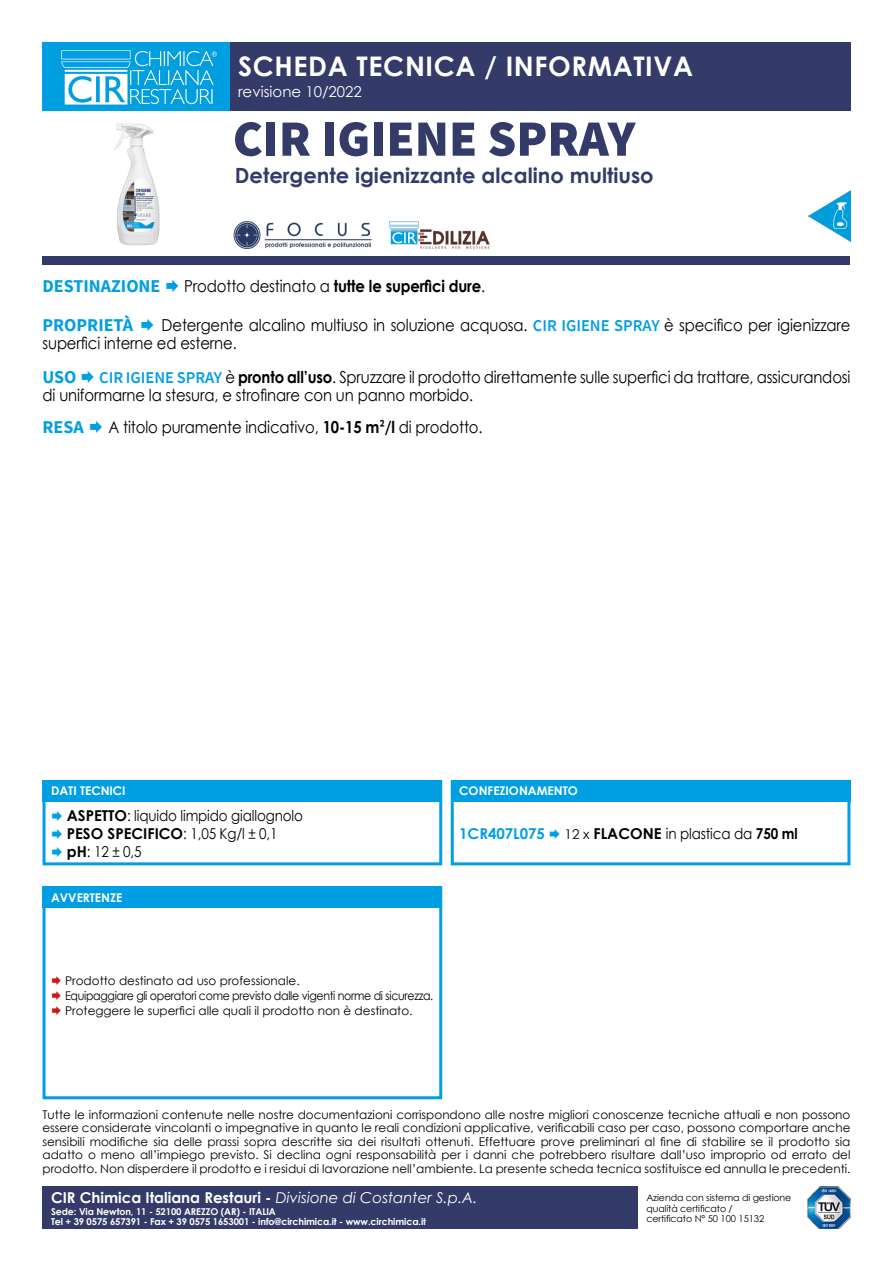
<style>
.page{position:relative;width:893px;height:1263px;background:#fff}
.page>*{position:absolute;margin:0;border:0;box-sizing:border-box;transform-origin:0 0}
.t1{font:900 51px "Source Sans Pro";color:#353b68}
.t2{font:700 27px "Century Gothic";letter-spacing:.025em;color:#fff}
.t3{font:700 21px "Century Gothic";color:#353b68}
.t4{font:700 18px "Source Sans Pro";color:#009fe3}
.t5{font:16.5px/18px "Century Gothic";letter-spacing:-.01em;color:#000;scale:.9 1}
.t6{font:700 16.5px "Century Gothic";letter-spacing:-.01em;color:#000;scale:.9 1}
.t7{font:700 15px "Century Gothic";color:#000}
.t8{font:700 15px "Century Gothic";color:#fff}
.t9{font:15px "Century Gothic";letter-spacing:-.01em;color:#000;scale:.9 1}
.t10{font:15px "Century Gothic";color:#fff}
.t11{font:700 15px "Century Gothic";color:#009fe3}
.t12{font:12px/13.5px "Century Gothic";color:#000;text-align:justify}
.t13{font:12px "Century Gothic";letter-spacing:-.03em;color:#000;scale:.92 1}
.t14{font:700 12px "Century Gothic";color:#fff}
.t15{font:700 9.45px "Century Gothic";letter-spacing:-.01em;color:#fff}
.t16{font:9.45px "Century Gothic";letter-spacing:-.01em;color:#000}
.s1{font-weight:400}
.s2{font-family:"Source Sans Pro";font-weight:600;color:#009fe3}
.s3{font-weight:700}
.s4{font-family:"Source Sans Pro";font-weight:600}
.s5{font-weight:400;font-size:13.5px}
.s6{font-weight:400;font-style:italic}
</style>
<div class="page">
<img style="left:114px;top:123px;width:46px;height:122px">
<div style="left:230px;top:43px;width:620px;height:68px;background:#353b68"></div>
<div style="left:43px;top:256px;width:807px;height:9px;background:#353b68"></div>
<div style="left:43px;top:780px;width:399px;height:85px;border:3px solid #009fe3"></div>
<div style="left:43px;top:780px;width:399px;height:21px;background:#009fe3"></div>
<div style="left:451px;top:780px;width:399px;height:85px;border:3px solid #009fe3"></div>
<div style="left:451px;top:780px;width:399px;height:21px;background:#009fe3"></div>
<div style="left:43px;top:887px;width:399px;height:212px;border:3px solid #009fe3"></div>
<div style="left:43px;top:887px;width:399px;height:21px;background:#009fe3"></div>
<div style="left:43px;top:43px;width:187px;height:68px;background:#009fe3"></div>
<img style="left:61px;top:50px;width:156px;height:55px">
<img style="left:233px;top:221px;width:139px;height:28px">
<img style="left:389px;top:221px;width:101px;height:28px">
<img style="left:809px;top:190px;width:41px;height:51px">
<div style="left:43px;top:1186px;width:595px;height:43px;background:#353b68"></div>
<img style="left:808px;top:1186px;width:42px;height:43px">
<p class="t2" style="left:238px;top:46px;width:456px">SCHEDA TECNICA / INFORMATIVA</p>
<p class="t10" style="left:238px;top:81px;width:125px">revisione 10/2022</p>
<p class="t1" style="left:233px;top:103px;width:404px">CIR IGIENE SPRAY</p>
<p class="t3" style="left:235px;top:160px;width:420px">Detergente igienizzante alcalino multiuso</p>
<p class="t4" style="left:43px;top:274px;width:119px">DESTINAZIONE</p>
<p class="t6" style="left:184px;top:273px;width:336px"><span class="s1">Prodotto destinato a</span> tutte le superfici dure<span class="s1">.</span></p>
<p class="t4" style="left:43px;top:313px;width:92px">PROPRIETÀ</p>
<p class="t5" style="left:43px;top:316px;width:899px;text-indent:119px">Detergente alcalino multiuso in soluzione acquosa. <span class="s2">CIR IGIENE SPRAY</span> è specifico per igienizzare superfici interne ed esterne.</p>
<p class="t4" style="left:43px;top:365px;width:36px">USO</p>
<p class="t5" style="left:43px;top:368px;width:899px;text-indent:57px"><span class="s2">CIR IGIENE SPRAY</span> è <span class="s3">pronto all’uso</span>. Spruzzare il prodotto direttamente sulle superfici da trattare, assicurandosi di uniformarne la stesura, e strofinare con un panno morbido.</p>
<p class="t4" style="left:43px;top:415px;width:43px">RESA</p>
<p class="t5" style="left:108px;top:418px;width:417px">A titolo puramente indicativo, <span class="s3">10-15 m</span><span class="s4">²</span><span class="s3">/l</span> di prodotto.</p>
<p class="t14" style="left:51px;top:782px;width:76px">DATI TECNICI</p>
<p class="t9" style="left:67px;top:805px;width:264px"><span class="s3">ASPETTO</span>: liquido limpido giallognolo</p>
<p class="t7" style="left:67px;top:822px;width:212px">PESO SPECIFICO<span class="s1">: 1,05 Kg/l ± 0,1</span></p>
<p class="t9" style="left:67px;top:841px;width:85px"><span class="s3">pH</span>: 12 ± 0,5</p>
<p class="t14" style="left:51px;top:888px;width:73px">AVVERTENZE</p>
<p class="t14" style="left:459px;top:782px;width:120px">CONFEZIONAMENTO</p>
<p class="t11" style="left:459px;top:822px;width:87px">1CR407L075</p>
<p class="t7" style="left:565px;top:822px;width:235px"><span class="s5">12 x</span> FLACONE <span class="s1">in plastica da</span> 750 ml</p>
<p class="t12" style="left:65px;top:973px;width:236px">Prodotto destinato ad uso professionale.</p>
<p class="t13" style="left:65px;top:987px;width:402px">Equipaggiare gli operatori come previsto dalle vigenti norme di sicurezza.</p>
<p class="t12" style="left:65px;top:1003px;width:349px">Proteggere le superfici alle quali il prodotto non è destinato.</p>
<p class="t12" style="left:43px;top:1107px;width:809px">Tutte le informazioni contenute nelle nostre documentazioni corrispondono alle nostre migliori conoscenze tecniche attuali e non possono essere considerate vincolanti o impegnative in quanto le reali condizioni applicative, verificabili caso per caso, possono comportare anche sensibili modifiche sia delle prassi sopra descritte sia dei risultati ottenuti. Effettuare prove preliminari al fine di stabilire se il prodotto sia adatto o meno all’impiego previsto. Si declina ogni responsabilità per i danni che potrebbero risultare dall’uso improprio od errato del prodotto. Non disperdere il prodotto e i residui di lavorazione nell’ambiente. La presente scheda tecnica sostituisce ed annulla le precedenti.</p>
<p class="t8" style="left:51px;top:1186px;width:428px">CIR Chimica Italiana Restauri - <span class="s6">Divisione di Costanter S.p.A.</span></p>
<p class="t15" style="left:51px;top:1204px;width:226px">Sede: Via Newton, 11 - 52100 AREZZO (AR) - ITALIA</p>
<p class="t15" style="left:51px;top:1215px;width:376px">Tel + 39 0575 657391 - Fax + 39 0575 1653001 - info@circhimica.it - www.circhimica.it</p>
<p class="t16" style="left:646px;top:1191px;width:147px">Azienda con sistema di gestione</p>
<p class="t16" style="left:646px;top:1201px;width:88px">qualità certificato /</p>
<p class="t16" style="left:646px;top:1212px;width:119px">certificato N° 50 100 15132</p>
</div>
